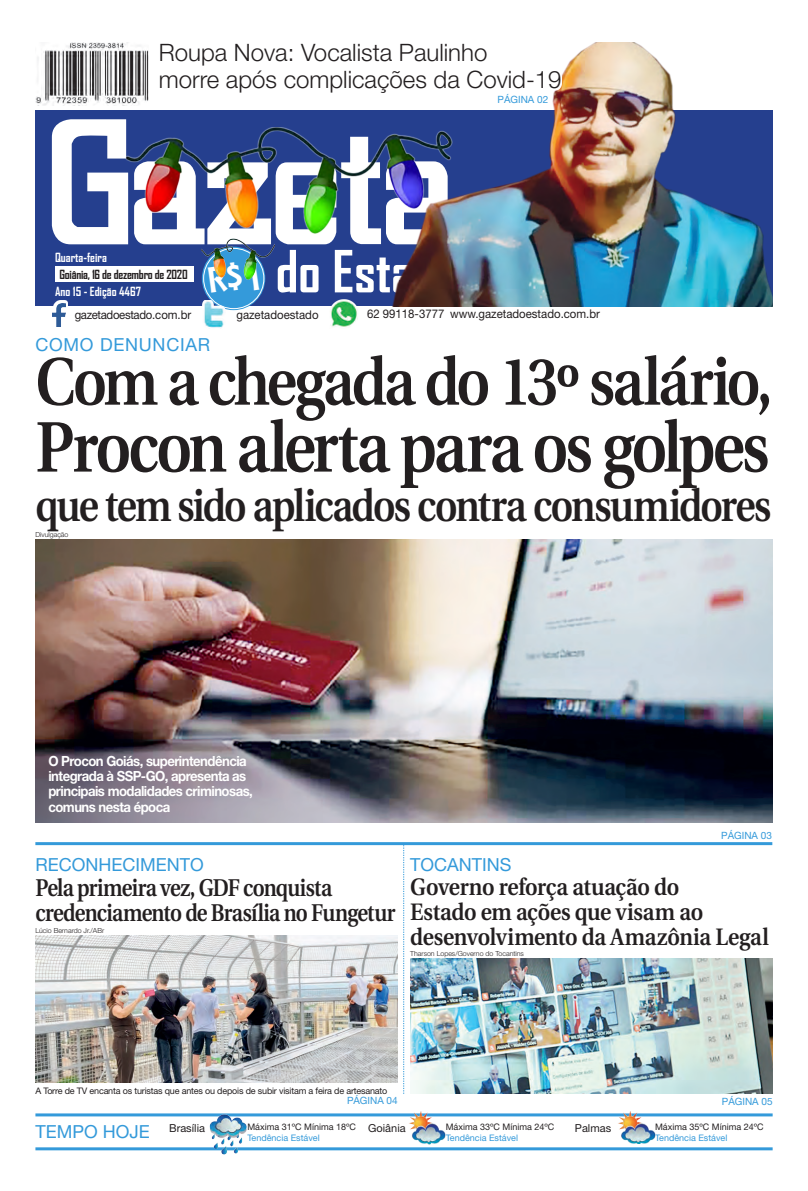
<style>
.page{position:relative;width:808px;height:1191px;background:#fff}
.page>*{position:absolute;margin:0;border:0;box-sizing:border-box;transform-origin:0 0}
.Manchete{font:600 71.3px "Utopia";letter-spacing:-.045em;color:#231f20;scale:.86 1}
.Manchete-2{font:600 66.9px "Utopia";letter-spacing:-.05em;color:#231f20;scale:.87 1}
.t1{font:700 55.6px "Agency FB";color:#fff}
.Manchete-3{font:600 44.9px "Utopia";letter-spacing:-.045em;color:#231f20;scale:.86 1}
.Manchete-4{font:600 24.2px/25px "Utopia";letter-spacing:-.035em;color:#231f20;scale:.85 1}
.t2{font:300 24px/27px "Helvetica Neue";color:#231f20}
.Manchete-5{font:600 23.7px/25px "Utopia";letter-spacing:-.015em;color:#231f20;scale:.91 1}
.Retranca{font:18px "Helvetica Neue";color:#349ada}
.Retranca-2{font:18px "Helvetica Neue";letter-spacing:.04em;color:#349ada}
.Olho{font:700 14px/15.3px "Helvetica Neue";letter-spacing:-.04em;color:#fff;scale:.94 1}
.t3{font:700 12.1px "Agency FB";color:#fff}
.t4{font:700 12.1px "Agency FB";letter-spacing:-.02em;color:#231f20}
.t5{font:12px "Helvetica Neue";color:#231f20;scale:.95 1}
.t6{font:12px "Helvetica Neue";letter-spacing:-.03em;color:#231f20;scale:.95 1}
.Legenda{font:11px "Helvetica Neue";color:#231f20}
.Retranca-3{font:10px "Helvetica Neue";color:#349ada}
.Legenda-2{font:9px "Helvetica Neue";letter-spacing:-.02em;color:#231f20}
.Legenda-3{font:9px "Helvetica Neue";color:#231f20}
.Legenda-4{font:9px "Helvetica Neue";color:#349ada}
.Crédito_Fotógrafo{font:300 7px "Helvetica Neue";color:#231f20}
</style>
<div class="page">
<div style="left:35px;top:110px;width:737px;height:196px;background:#253f8e"></div>
<svg style="left:52px;top:119px;width:76px;height:125px"></svg>
<div style="left:55px;top:266px;width:138px;height:15px;background:#fff"></div>
<svg style="left:55px;top:300px;width:13px;height:27px"></svg>
<img style="left:52px;top:303px;width:13px;height:23px">
<hr style="left:35px;top:1113px;width:738px;height:3px;background:#349ada">
<hr style="left:35px;top:1147px;width:738px;height:3px;background:#349ada">
<img style="left:209px;top:1114px;width:37px;height:40px">
<img style="left:408px;top:1111px;width:38px;height:33px">
<img style="left:617px;top:1111px;width:38px;height:33px">
<svg style="left:403px;top:845px;width:1px;height:248px"></svg>
<svg style="left:202px;top:247px;width:63px;height:63px"></svg>
<img style="left:35px;top:43px;width:113px;height:63px">
<hr style="left:35px;top:842px;width:737px;height:3px;background:#349ada">
<img style="left:202px;top:300px;width:23px;height:29px">
<img style="left:330px;top:299px;width:28px;height:28px">
<img style="left:124px;top:127px;width:216px;height:113px">
<img style="left:201px;top:238px;width:74px;height:41px">
<img style="left:340px;top:43px;width:432px;height:263px">
<div style="left:159px;top:43px;width:403px;height:52px;background:#fff"></div>
<div style="left:497px;top:92px;width:52px;height:12px;background:#fff"></div>
<img style="left:35px;top:935px;width:363px;height:147px">
<img style="left:410px;top:958px;width:363px;height:135px">
<img style="left:35px;top:540px;width:737px;height:282px">
<svg style="left:208px;top:262px;width:51px;height:31px;background:#4ba0b5"></svg>
<p class="t2" style="left:159px;top:39px;width:404px">Roupa Nova: Vocalista Paulinho<br>morre após complicações da Covid-19</p>
<p class="Retranca-3" style="left:497px;top:93px;width:52px">PÁGINA 02</p>
<p class="t3" style="left:55px;top:250px;width:53px">Quarta-feira</p>
<p class="t4" style="left:59px;top:267px;width:130px">Goiânia, 16 de dezembro de 2020</p>
<p class="t3" style="left:55px;top:283px;width:87px">Ano 15 - Edição 4467</p>
<p class="t6" style="left:75px;top:307px;width:124px">gazetadoestado.com.br</p>
<p class="Retranca-2" style="left:35px;top:333px;width:176px">COMO DENUNCIAR</p>
<p class="t1" style="left:276px;top:237px;width:184px">do Estado</p>
<p class="t5" style="left:236px;top:308px;width:88px">gazetadoestado</p>
<p class="t5" style="left:367px;top:307px;width:83px">62 99118-3777</p>
<p class="t5" style="left:450px;top:307px;width:159px">www.gazetadoestado.com.br</p>
<p class="Manchete-2" style="left:35px;top:344px;width:849px">Com a chegada do 13º salário,</p>
<p class="Manchete" style="left:35px;top:407px;width:855px">Procon alerta para os golpes</p>
<p class="Manchete-3" style="left:35px;top:480px;width:857px">que tem sido aplicados contra consumidores</p>
<p class="Crédito_Fotógrafo" style="left:35px;top:530px;width:35px">Divulgação</p>
<p class="Olho" style="left:48px;top:752px;width:219px">O Procon Goiás, superintendência integrada à SSP-GO, apresenta as principais modalidades criminosas, comuns nesta época</p>
<p class="Retranca" style="left:35px;top:853px;width:170px">RECONHECIMENTO</p>
<p class="Manchete-4" style="left:35px;top:875px;width:425px">Pela primeira vez, GDF conquista credenciamento de Brasília no Fungetur</p>
<p class="Crédito_Fotógrafo" style="left:35px;top:925px;width:70px">Lúcio Bernardo Jr./ABr</p>
<p class="Retranca-3" style="left:721px;top:829px;width:52px">PÁGINA 03</p>
<p class="Retranca" style="left:410px;top:853px;width:103px">TOCANTINS</p>
<p class="Manchete-5" style="left:410px;top:875px;width:396px">Governo reforça atuação do<br>Estado em ações que visam ao desenvolvimento da Amazônia Legal</p>
<p class="Crédito_Fotógrafo" style="left:410px;top:949px;width:115px">Tharson Lopes/Governo do Tocantins</p>
<p class="Legenda-2" style="left:35px;top:1085px;width:354px">A Torre de TV encanta os turistas que antes ou depois de subir visitam a feira de artesanato</p>
<p class="Retranca-3" style="left:347px;top:1094px;width:52px">PÁGINA 04</p>
<p class="Retranca-3" style="left:722px;top:1095px;width:52px">PÁGINA 05</p>
<p class="Retranca" style="left:35px;top:1120px;width:116px">TEMPO HOJE</p>
<p class="Legenda" style="left:169px;top:1121px;width:37px">Brasília</p>
<p class="Legenda-3" style="left:247px;top:1121px;width:110px">Máxima 31ºC Mínima 18ºC</p>
<p class="Legenda" style="left:368px;top:1121px;width:39px">Goiânia</p>
<p class="Legenda" style="left:575px;top:1121px;width:38px">Palmas</p>
<p class="Legenda-4" style="left:247px;top:1132px;width:74px">Tendência Estável</p>
<p class="Legenda-3" style="left:446px;top:1121px;width:110px">Máxima 33ºC Mínima 24ºC</p>
<p class="Legenda-4" style="left:446px;top:1132px;width:74px">Tendência Estável</p>
<p class="Legenda-3" style="left:655px;top:1121px;width:110px">Máxima 35ºC Mínima 24ºC</p>
<p class="Legenda-4" style="left:655px;top:1132px;width:74px">Tendência Estável</p>
</div>
